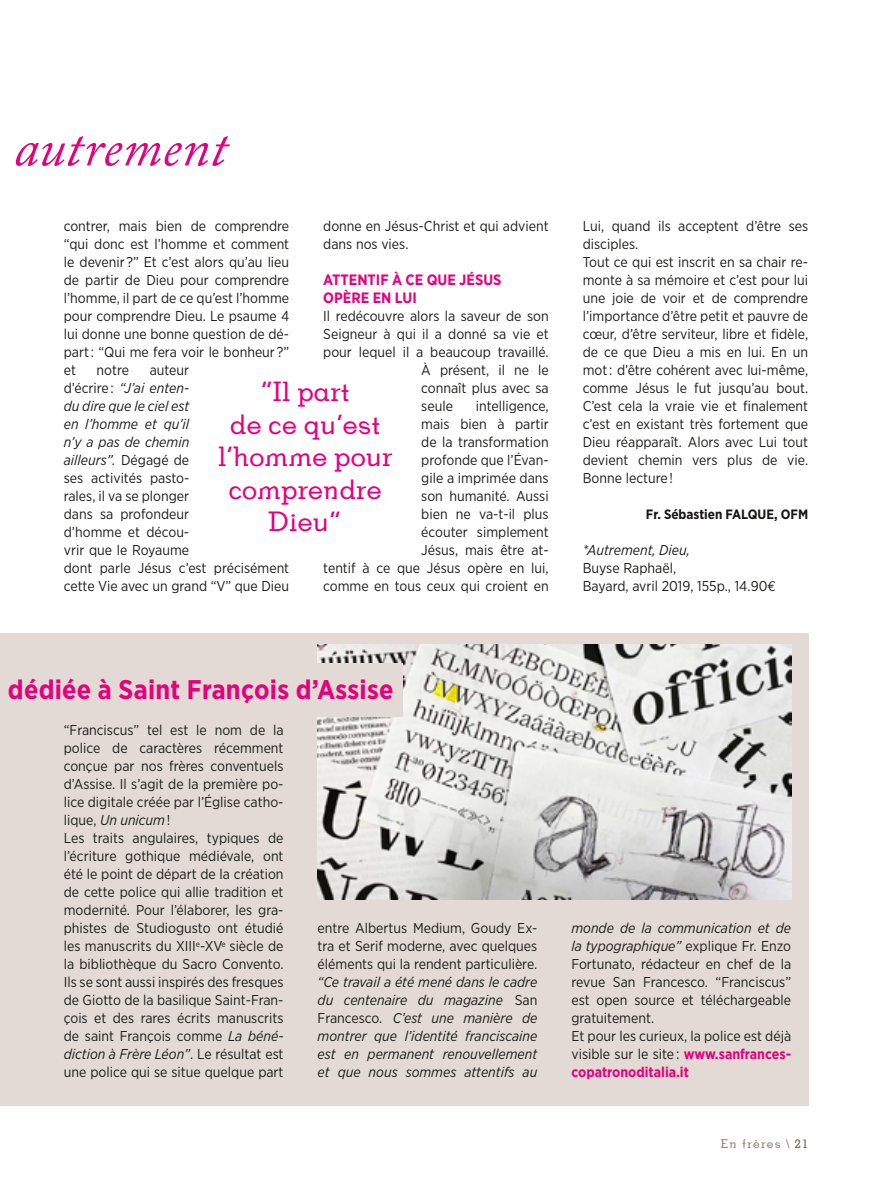
<style>
.page{position:relative;width:872px;height:1191px;background:#fff}
.page>*{position:absolute;margin:0;border:0;box-sizing:border-box;transform-origin:0 0}
.t1{font:italic 54px "Adobe Caslon";letter-spacing:.01em;color:#e6007d}
.t2{font:27px/32.4px "BDP Old Neo Regular";color:#e6007d;text-align:center}
.t3{font:700 27px "Gotham Narrow";letter-spacing:.01em;color:#e6007d}
.t4{font:700 15px/18px "Gotham Narrow";color:#e6007d}
.t5{font:14.25px/18px "Gotham Narrow";color:#1d1d1b}
.t6{font:italic 14.25px/18px "Gotham Narrow";color:#1d1d1b;text-align:justify}
.t7{font:700 13.5px "Gotham Narrow";color:#181614}
.t8{font:12px "BDP Old Neo Regular";letter-spacing:.1em;color:#997b6b}
.s1{font-style:italic}
.s2{font-family:"Euro Mono"}
.s3{font-style:normal}
.s4{font-weight:700;color:#e6007d}
.s5{color:#71503f}
</style>
<div class="page">
<div style="left:0;top:633px;width:808px;height:473px;background:#e3dad5"></div>
<img style="left:317px;top:644px;width:474px;height:255px">
<div style="left:268px;top:663px;width:135px;height:54px;background:#e3dad5"></div>
<h1 class="t1" style="left:14px;top:118px;width:215px">autrement</h1>
<p class="t5" style="left:323px;top:217px;width:227px">donne en Jésus-Christ et qui advient dans nos vies.</p>
<p class="t4" style="left:323px;top:271px;width:180px">ATTENTIF À CE QUE JÉSUS<br>OPÈRE EN LUI</p>
<p class="t5" style="left:323px;top:307px;width:227px">Il redécouvre alors la saveur de son</p>
<p class="t5" style="left:323px;top:325px;width:227px">Seigneur à qui il a donné sa vie et</p>
<p class="t5" style="left:323px;top:343px;width:227px">pour lequel il a beaucoup travaillé.</p>
<p class="t5" style="left:421px;top:361px;width:129px">À présent, il ne le</p>
<p class="t5" style="left:421px;top:379px;width:129px">connaît plus avec sa</p>
<p class="t5" style="left:421px;top:397px;width:33px">seule</p>
<p class="t5" style="left:64px;top:217px;width:227px;text-align:justify">contrer, mais bien de comprendre “qui donc est l’homme et comment le devenir ?” Et c’est alors qu’au lieu de partir de Dieu pour comprendre l’homme, il part de ce qu’est l’homme pour comprendre Dieu. Le psaume 4 lui donne une bonne question de dé&shy;part : “Qui me fera voir le bonheur ?” et</p>
<p class="t5" style="left:64px;top:361px;width:227px;text-indent:86px">auteur<br>d’écrire : <span class="s1">“J’ai enten-<br>du dire que le ciel est<br>en l’homme et qu’il<br>n’y a pas de chemin<br>ailleurs”.</span> Dégagé de<br>ses activités pasto-<br>rales, il va se plonger<br>dans sa profondeur<br>d’homme et décou-<br>vrir que le Royaume<br>dont parle Jésus c’est précisément cette Vie avec un grand “V” que Dieu</p>
<p class="t5" style="left:97px;top:361px;width:34px">notre</p>
<h2 class="t2" style="left:218px;top:375px;width:176px">“Il part<br>de ce qu’est l’homme pour comprendre<br>Dieu”</h2>
<p class="t5" style="left:323px;top:397px;width:227px;text-align:right">intelligence,<br>mais bien à partir<br>de la transformation<br>profonde que l’Évan-<br>gile a imprimée dans<br>son humanité. Aussi<br>bien ne va-t-il plus<br>écouter simplement<br>Jésus, mais être at-<br>tentif à ce que Jésus opère en lui, comme en tous ceux qui croient en</p>
<p class="t5" style="left:583px;top:217px;width:227px">Lui, quand ils acceptent d’être ses disciples.<br>Tout ce qui est inscrit en sa chair re&shy;monte à sa mémoire et c’est pour lui une joie de voir et de comprendre l’importance d’être petit et pauvre de cœur, d’être serviteur, libre et fidèle, de ce que Dieu a mis en lui. En un mot : d’être cohérent avec lui-même, comme Jésus le fut jusqu’au bout.<br>C’est cela la vraie vie et finalement c’est en existant très fortement que<br>Dieu réapparaît. Alors avec Lui tout devient chemin vers plus de vie.<br>Bonne lecture !</p>
<p class="t7" style="left:646px;top:506px;width:164px">Fr. Sébastien FALQUE, OFM</p>
<p class="t6" style="left:583px;top:541px;width:109px">*Autrement, Dieu,</p>
<p class="t5" style="left:583px;top:559px;width:195px">Buyse Raphaël,<br>Bayard, avril 2019, 155p., 14.90<span class="s2">€</span></p>
<h2 class="t3" style="left:8px;top:672px;width:387px">dédiée à Saint François d’Assise</h2>
<p class="t5" style="left:64px;top:721px;width:221px">“Franciscus” tel est le nom de la police de caractères récemment conçue par nos frères conventuels d’Assise. Il s’agit de la première po&shy;lice digitale créée par l’Église catho&shy;lique, <span class="s1">Un unicum</span> !<br>Les traits angulaires, typiques de l’écriture gothique médiévale, ont été le point de départ de la création de cette police qui allie tradition et modernité. Pour l’élaborer, les gra&shy;phistes de Studiogusto ont étudié les manuscrits du XIII<sup>e</sup>-XV<sup>e</sup> siècle de la bibliothèque du Sacro Convento.<br>Ils se sont aussi inspirés des fresques de Giotto de la basilique Saint-Fran&shy;çois et des rares écrits manuscrits de saint François comme <span class="s1">La béné&shy;diction à Frère Léon”</span>. Le résultat est une police qui se situe quelque part</p>
<p class="t5" style="left:317px;top:919px;width:221px;text-align:justify">entre Albertus Medium, Goudy Ex&shy;tra et Serif moderne, avec quelques éléments qui la rendent particulière.</p>
<p class="t6" style="left:317px;top:973px;width:221px">“Ce travail a été mené dans le cadre du centenaire du magazine <span class="s3">San Francesco.</span> C’est une manière de montrer que l’identité franciscaine est en permanent renouvellement et que nous sommes attentifs au</p>
<p class="t5" style="left:571px;top:919px;width:221px"><span class="s1">monde de la communication et de la typographique”</span> explique Fr. Enzo<br>Fortunato, rédacteur en chef de la revue San Francesco. “Franciscus” est open source et téléchargeable gratuitement.<br>Et pour les curieux, la police est déjà visible sur le site : <span class="s4">www.sanfrances&shy;copatronoditalia.it</span></p>
<p class="t8" style="left:721px;top:1136px;width:89px">En frères \ <span class="s5">21</span></p>
</div>
